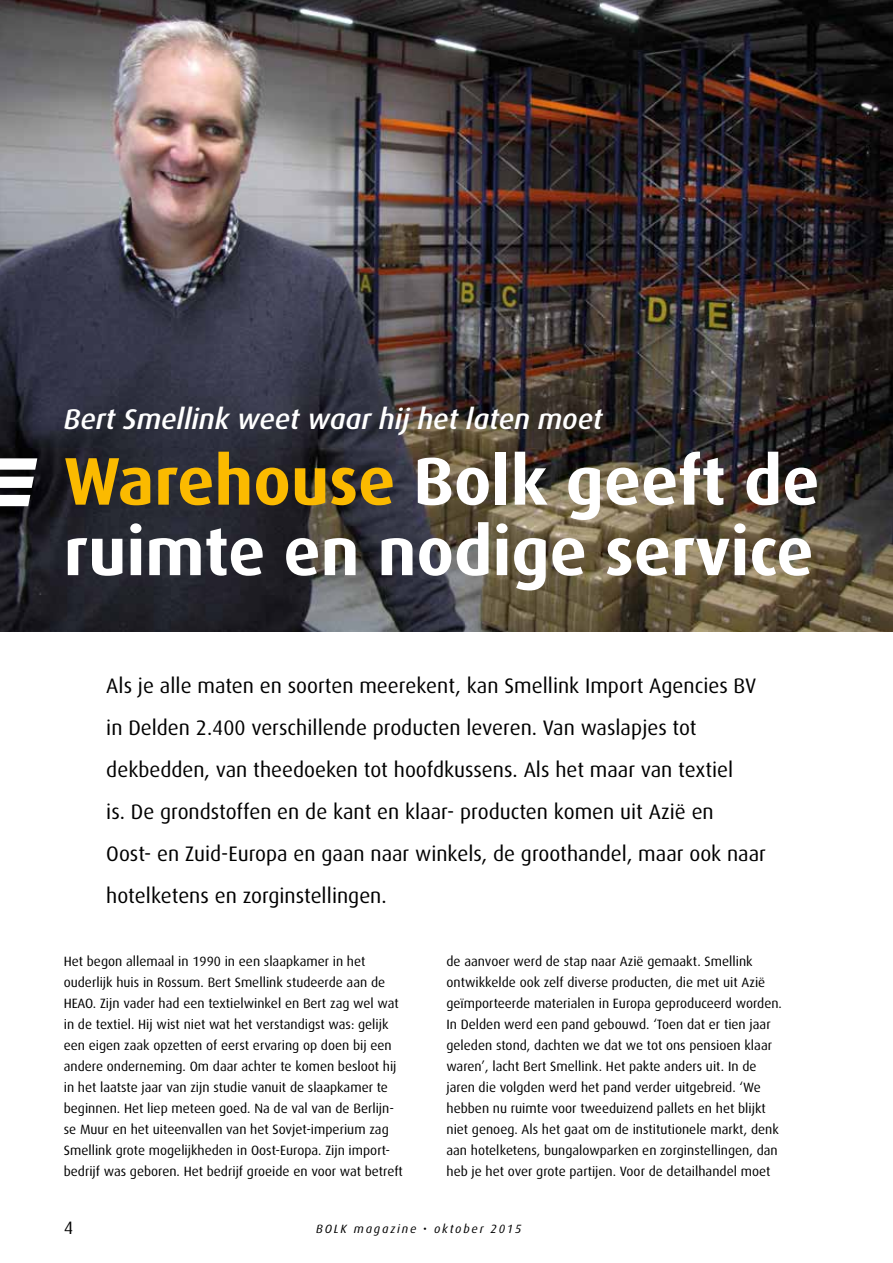
<style>
.page{position:relative;width:893px;height:1263px;background:#fff}
.page>*{position:absolute;margin:0;border:0;box-sizing:border-box;transform-origin:0 0}
.t1{font:700 67.5px/70.5px "Dax";color:#fff}
.t2{font:italic 500 28.5px "Dax";color:#fff}
.t3{font:21px/42px "Dax";color:#000}
.t4{font:18px "Dax";color:#000}
.t5{font:13.5px/21px "Dax";color:#000}
.t6{font:italic 12px "Dax";letter-spacing:.15em;color:#000}
.s1{color:#fbba00}
.s2{font-style:normal}
</style>
<div class="page">
<img style="left:0;top:0;width:893px;height:631px">
<svg style="left:0;top:477px;width:34px;height:11px"></svg>
<svg style="left:0;top:495px;width:30px;height:11px"></svg>
<svg style="left:0;top:458px;width:37px;height:12px"></svg>
<h2 class="t2" style="left:64px;top:404px;width:540px">Bert Smellink weet waar hij het laten moet</h2>
<h1 class="t1" style="left:64px;top:446px;width:757px"><span class="s1">Warehouse</span> Bolk geeft de ruimte en nodige service</h1>
<p class="t3" style="left:106px;top:665px;width:661px">Als je alle maten en soorten meerekent, kan Smellink Import Agencies BV in Delden 2.400 verschillende producten leveren. Van waslapjes tot dekbedden, van theedoeken tot hoofdkussens. Als het maar van textiel<br>is. De grondstoffen en de kant en klaar- producten komen uit Azië en<br>Oost- en Zuid-Europa en gaan naar winkels, de groothandel, maar ook naar hotelketens en zorginstellingen.</p>
<p class="t5" style="left:64px;top:951px;width:341px">Het begon allemaal in 1990 in een slaapkamer in het ouderlijk huis in Rossum. Bert Smellink studeerde aan de HEAO. Zijn vader had een textielwinkel en Bert zag wel wat in de textiel. Hij wist niet wat het verstandigst was: gelijk een eigen zaak opzetten of eerst ervaring op doen bij een andere onderneming. Om daar achter te komen besloot hij in het laatste jaar van zijn studie vanuit de slaapkamer te beginnen. Het liep meteen goed. Na de val van de Berlijn&shy;se Muur en het uiteenvallen van het Sovjet-imperium zag Smellink grote mogelijkheden in Oost-Europa. Zijn import&shy;bedrijf was geboren. Het bedrijf groeide en voor wat betreft</p>
<p class="t5" style="left:446px;top:951px;width:337px">de aanvoer werd de stap naar Azië gemaakt. Smellink ontwikkelde ook zelf diverse producten, die met uit Azië geïmporteerde materialen in Europa geproduceerd worden.<br>In Delden werd een pand gebouwd. ‘Toen dat er tien jaar geleden stond, dachten we dat we tot ons pensioen klaar waren’, lacht Bert Smellink. Het pakte anders uit. In de jaren die volgden werd het pand verder uitgebreid. ‘We hebben nu ruimte voor tweeduizend pallets en het blijkt niet genoeg. Als het gaat om de institutionele markt, denk aan hotelketens, bungalowparken en zorginstellingen, dan heb je het over grote partijen. Voor de detailhandel moet</p>
<h3 class="t4" style="left:64px;top:1218px;width:11px">4</h3>
<p class="t6" style="left:316px;top:1222px;width:207px">BOLK magazine <span class="s2">•</span> oktober 2015</p>
</div>
